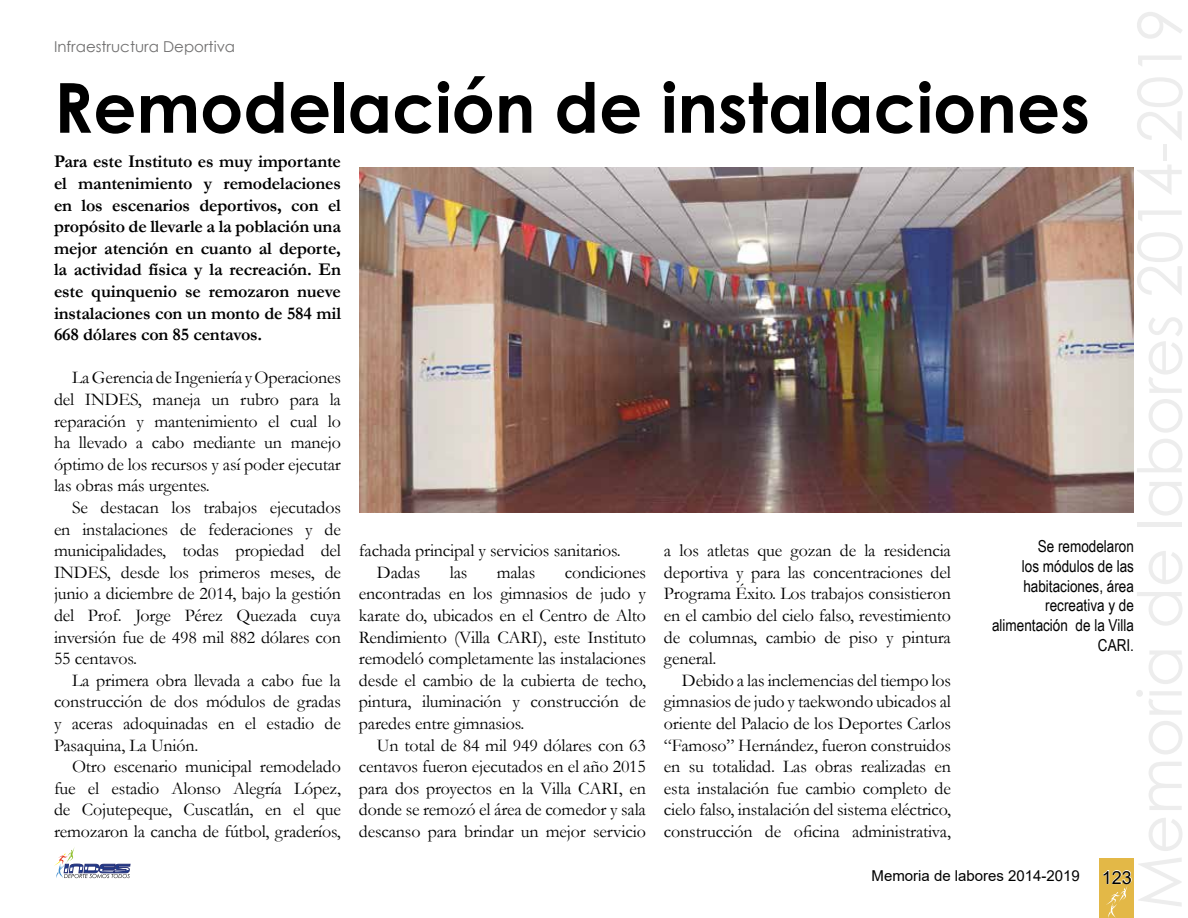
<style>
.page{position:relative;width:1188px;height:918px;background:#fff}
.page>*{position:absolute;margin:0;border:0;box-sizing:border-box;transform-origin:0 0}
.t1{font:700 69px "Century Gothic";color:#000}
.t2{font:18px/21.6px "Garamond";letter-spacing:-.01em;color:#000;text-align:justify}
.t3{font:700 18px/21.6px "Garamond";letter-spacing:-.01em;color:#000;text-align:justify}
.t4{font:16.5px/19.8px "Arial Narrow";color:#000;text-align:right}
.t5{font:15px "Arial";color:#000}
.t6{font:15px "Century Gothic";color:#706f6f}
.s1{font-size:18px}
</style>
<div class="page">
<img style="left:359px;top:167px;width:775px;height:346px">
<div style="left:1100px;top:859px;width:34px;height:59px;background:#e3b847"></div>
<svg style="left:1103px;top:870px;width:29px;height:48px"></svg>
<svg style="left:54px;top:847px;width:76px;height:31px"></svg>
<p class="t6" style="left:54px;top:36px;width:183px">Infraestructura Deportiva</p>
<h1 class="t1" style="left:54px;top:55px;width:1037px">Remodelación de instalaciones</h1>
<p class="t3" style="left:54px;top:151px;width:289px">Para este Instituto es muy importante el mantenimiento y remodelaciones en los escenarios deportivos, con el propósito de llevarle a la población una mejor atención en cuanto al deporte, la actividad física y la recreación. En este quinquenio se remozaron nueve instalaciones con un monto de 584 mil 668 dólares con 85 centavos.</p>
<p class="t2" style="left:54px;top:366px;width:288px;text-indent:18px">La Gerencia de Ingeniería y Operaciones del INDES, maneja un rubro para la reparación y mantenimiento el cual lo ha llevado a cabo mediante un manejo óptimo de los recursos y así poder ejecutar las obras más urgentes.</p>
<p class="t2" style="left:54px;top:496px;width:289px;text-indent:18px">Se destacan los trabajos ejecutados en instalaciones de federaciones y de municipalidades, todas propiedad del INDES, desde los primeros meses, de junio a diciembre de 2014, bajo la gestión del Prof. Jorge Pérez Quezada cuya inversión fue de 498 mil 882 dólares con 55 centavos.</p>
<p class="t2" style="left:54px;top:669px;width:288px;text-indent:18px">La primera obra llevada a cabo fue la construcción de dos módulos de gradas y aceras adoquinadas en el estadio de Pasaquina, La Unión.</p>
<p class="t2" style="left:54px;top:755px;width:289px;text-indent:18px">Otro escenario municipal remodelado fue el estadio Alonso Alegría López, de Cojutepeque, Cuscatlán, en el que remozaron la cancha de fútbol, graderíos,</p>
<p class="t4" style="left:992px;top:536px;width:143px">Se remodelaron<br>los módulos de las habitaciones, área recreativa y de alimentación de la Villa<br>CARI.</p>
<p class="t2" style="left:377px;top:539px;width:245px;text-indent:-18px">fachada principal y servicios sanitarios.<br>Dadas</p>
<p class="t2" style="left:664px;top:539px;width:288px">a los atletas que gozan de la residencia deportiva y para las concentraciones del Programa Éxito. Los trabajos consistieron en el cambio del cielo falso, revestimiento de columnas, cambio de piso y pintura general.</p>
<p class="t2" style="left:664px;top:669px;width:289px;text-indent:18px">Debido a las inclemencias del tiempo los gimnasios de judo y taekwondo ubicados al oriente del Palacio de los Deportes Carlos “Famoso” Hernández, fueron construidos en su totalidad. Las obras realizadas en esta instalación fue cambio completo de cielo falso, instalación del sistema eléctrico, construcción de oficina administrativa,</p>
<p class="t2" style="left:359px;top:561px;width:288px;text-indent:206px">condiciones encontradas en los gimnasios de judo y karate do, ubicados en el Centro de Alto Rendimiento (Villa CARI), este Instituto remodeló completamente las instalaciones desde el cambio de la cubierta de techo, pintura, iluminación y construcción de paredes entre gimnasios.</p>
<p class="t2" style="left:359px;top:734px;width:289px;text-indent:18px">Un total de 84 mil 949 dólares con 63 centavos fueron ejecutados en el año 2015 para dos proyectos en la Villa CARI, en donde se remozó el área de comedor y sala descanso para brindar un mejor servicio</p>
<p class="t2" style="left:450px;top:561px;width:19px">las</p>
<p class="t2" style="left:497px;top:561px;width:40px">malas</p>
<p class="t5" style="left:872px;top:866px;width:262px">Memoria de labores 2014-2019 <span class="s1">123</span></p>
</div>
